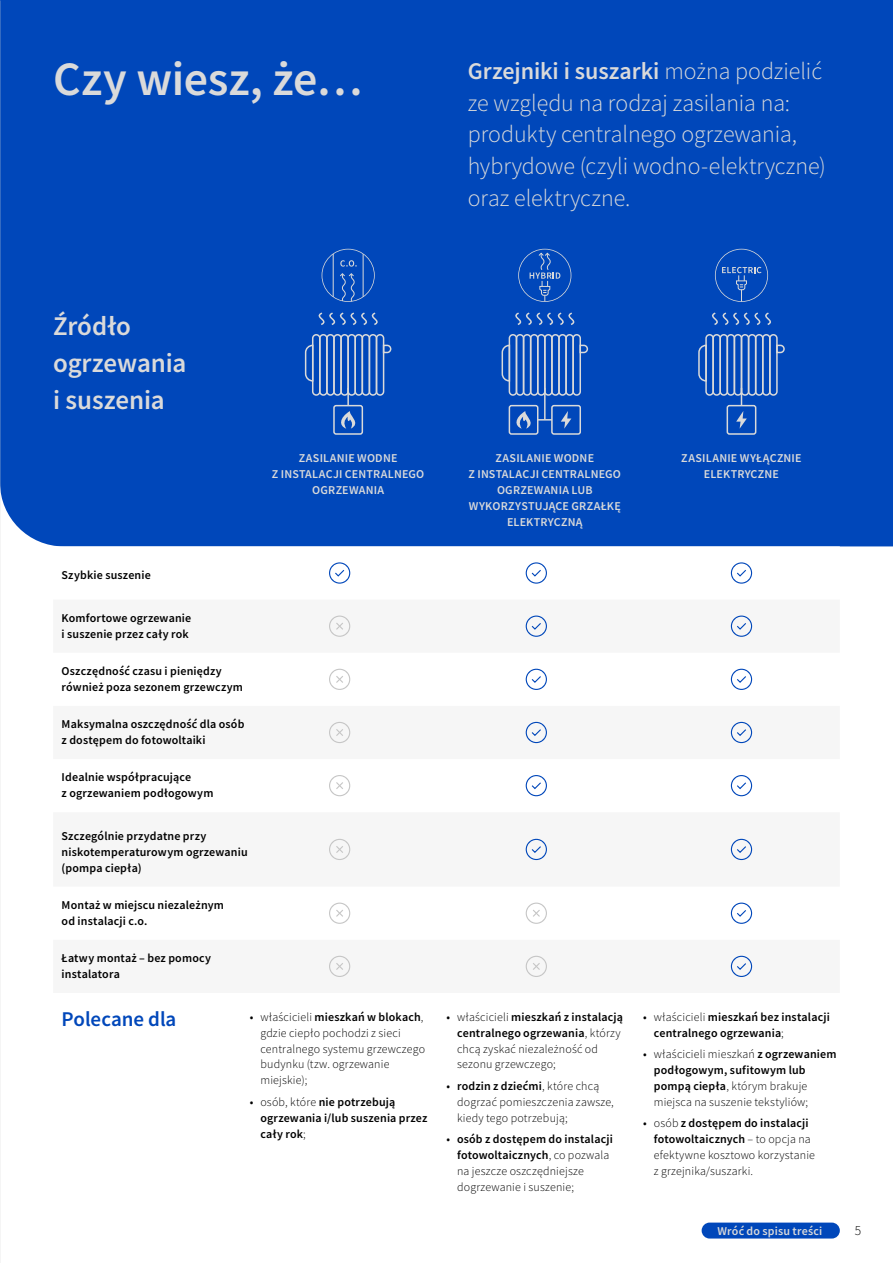
<style>
.page{position:relative;width:893px;height:1263px;background:#fff}
.page>*{position:absolute;margin:0;border:0;box-sizing:border-box;transform-origin:0 0}
.t1{font:48px "Source Sans Variable";letter-spacing:-.005em;color:#dadada}
.t2{font:27px/37.2px "Source Sans Variable";letter-spacing:-.005em;color:#dadada}
.t3{font:24px/32px "Source Sans Variable";letter-spacing:-.005em;color:#dadada}
.t4{font:21px "Source Sans Variable";letter-spacing:-.005em;color:#0047ba}
.t5{font:13.5px "Source Sans Variable";color:#000}
.t6{font:12px/15.9px "Source Sans Variable";letter-spacing:.015em;color:#000}
.t7{font:12px/15.9px "Source Sans Variable";letter-spacing:.015em;color:#dadada;text-align:center}
.s1{font-family:"Source Sans Pro"}
</style>
<div class="page">
<div style="left:1px;top:0;width:892px;height:546px;background:#0047ba"></div>
<img style="left:0;top:0;width:1px;height:1263px">
<svg style="left:329px;top:562px;width:21px;height:22px"></svg>
<svg style="left:526px;top:562px;width:21px;height:22px"></svg>
<svg style="left:731px;top:562px;width:21px;height:22px"></svg>
<svg style="left:329px;top:615px;width:21px;height:22px"></svg>
<svg style="left:526px;top:615px;width:21px;height:22px"></svg>
<svg style="left:731px;top:615px;width:21px;height:22px"></svg>
<svg style="left:329px;top:669px;width:21px;height:21px"></svg>
<svg style="left:526px;top:669px;width:21px;height:21px"></svg>
<svg style="left:731px;top:669px;width:21px;height:21px"></svg>
<svg style="left:329px;top:722px;width:21px;height:21px"></svg>
<svg style="left:526px;top:722px;width:21px;height:21px"></svg>
<svg style="left:731px;top:722px;width:21px;height:21px"></svg>
<svg style="left:329px;top:775px;width:21px;height:21px"></svg>
<svg style="left:526px;top:775px;width:21px;height:21px"></svg>
<svg style="left:731px;top:775px;width:21px;height:21px"></svg>
<svg style="left:329px;top:839px;width:21px;height:21px"></svg>
<svg style="left:526px;top:839px;width:21px;height:21px"></svg>
<svg style="left:731px;top:839px;width:21px;height:21px"></svg>
<svg style="left:329px;top:902px;width:21px;height:22px"></svg>
<svg style="left:526px;top:902px;width:21px;height:22px"></svg>
<svg style="left:731px;top:902px;width:21px;height:22px"></svg>
<svg style="left:329px;top:956px;width:21px;height:21px"></svg>
<svg style="left:526px;top:956px;width:21px;height:21px"></svg>
<svg style="left:731px;top:956px;width:21px;height:21px"></svg>
<svg style="left:322px;top:249px;width:53px;height:53px;background:#1756bd"></svg>
<svg style="left:518px;top:249px;width:53px;height:53px;background:#1857bd"></svg>
<svg style="left:715px;top:249px;width:53px;height:53px;background:#1655bd"></svg>
<div style="left:319px;top:334px;width:9px;height:62px;border:2px solid #dadada;border-radius:4px"></div>
<div style="left:312px;top:334px;width:9px;height:62px;border:2px solid #dadada;border-radius:4px"></div>
<div style="left:326px;top:334px;width:9px;height:62px;border:2px solid #dadada;border-radius:4px"></div>
<div style="left:333px;top:334px;width:9px;height:62px;border:2px solid #dadada;border-radius:4px"></div>
<div style="left:340px;top:334px;width:9px;height:62px;border:2px solid #dadada;border-radius:4px"></div>
<div style="left:347px;top:334px;width:9px;height:62px;border:2px solid #dadada;border-radius:4px"></div>
<div style="left:354px;top:334px;width:9px;height:62px;border:2px solid #dadada;border-radius:4px"></div>
<div style="left:362px;top:334px;width:8px;height:62px;border:2px solid #dadada;border-radius:4px"></div>
<div style="left:369px;top:334px;width:8px;height:62px;border:2px solid #dadada;border-radius:4px"></div>
<div style="left:376px;top:334px;width:8px;height:62px;border:2px solid #dadada;border-radius:4px"></div>
<svg style="left:314px;top:313px;width:68px;height:13px"></svg>
<svg style="left:305px;top:344px;width:9px;height:38px"></svg>
<svg style="left:382px;top:344px;width:9px;height:10px"></svg>
<div style="left:333px;top:405px;width:30px;height:30px;border:2px solid #dadada;border-radius:2px"></div>
<svg style="left:339px;top:388px;width:23px;height:41px"></svg>
<div style="left:516px;top:334px;width:8px;height:62px;border:2px solid #dadada;border-radius:4px"></div>
<div style="left:509px;top:334px;width:8px;height:62px;border:2px solid #dadada;border-radius:4px"></div>
<div style="left:523px;top:334px;width:8px;height:62px;border:2px solid #dadada;border-radius:4px"></div>
<div style="left:530px;top:334px;width:8px;height:62px;border:2px solid #dadada;border-radius:4px"></div>
<div style="left:537px;top:334px;width:9px;height:62px;border:2px solid #dadada;border-radius:4px"></div>
<div style="left:544px;top:334px;width:9px;height:62px;border:2px solid #dadada;border-radius:4px"></div>
<div style="left:551px;top:334px;width:9px;height:62px;border:2px solid #dadada;border-radius:4px"></div>
<div style="left:558px;top:334px;width:9px;height:62px;border:2px solid #dadada;border-radius:4px"></div>
<div style="left:565px;top:334px;width:9px;height:62px;border:2px solid #dadada;border-radius:4px"></div>
<div style="left:572px;top:334px;width:9px;height:62px;border:2px solid #dadada;border-radius:4px"></div>
<svg style="left:511px;top:313px;width:68px;height:13px"></svg>
<div style="left:551px;top:405px;width:30px;height:30px;border:2px solid #dadada;border-radius:2px"></div>
<svg style="left:502px;top:344px;width:9px;height:38px"></svg>
<svg style="left:579px;top:344px;width:9px;height:10px"></svg>
<hr style="left:544px;top:388px;width:2px;height:32px;background:#dadada">
<div style="left:509px;top:405px;width:29px;height:30px;border:2px solid #dadada;border-radius:2px"></div>
<svg style="left:561px;top:411px;width:10px;height:18px"></svg>
<svg style="left:514px;top:411px;width:38px;height:18px"></svg>
<div style="left:712px;top:334px;width:9px;height:62px;border:2px solid #dadada;border-radius:4px"></div>
<div style="left:705px;top:334px;width:9px;height:62px;border:2px solid #dadada;border-radius:4px"></div>
<div style="left:719px;top:334px;width:9px;height:62px;border:2px solid #dadada;border-radius:4px"></div>
<div style="left:727px;top:334px;width:8px;height:62px;border:2px solid #dadada;border-radius:4px"></div>
<div style="left:734px;top:334px;width:8px;height:62px;border:2px solid #dadada;border-radius:4px"></div>
<div style="left:741px;top:334px;width:8px;height:62px;border:2px solid #dadada;border-radius:4px"></div>
<div style="left:748px;top:334px;width:8px;height:62px;border:2px solid #dadada;border-radius:4px"></div>
<div style="left:755px;top:334px;width:8px;height:62px;border:2px solid #dadada;border-radius:4px"></div>
<div style="left:762px;top:334px;width:9px;height:62px;border:2px solid #dadada;border-radius:4px"></div>
<div style="left:769px;top:334px;width:9px;height:62px;border:2px solid #dadada;border-radius:4px"></div>
<svg style="left:708px;top:313px;width:67px;height:13px"></svg>
<div style="left:727px;top:405px;width:29px;height:30px;border:2px solid #dadada;border-radius:2px"></div>
<svg style="left:698px;top:344px;width:10px;height:38px"></svg>
<svg style="left:775px;top:344px;width:10px;height:10px"></svg>
<svg style="left:736px;top:388px;width:11px;height:41px"></svg>
<div style="left:702px;top:1222px;width:138px;height:16px;background:#0047ba;border-radius:8px"></div>
<h1 class="t1" style="left:53px;top:50px;width:311px">Czy wiesz, że…</h1>
<h3 class="t3" style="left:468px;top:55px;width:360px">Grzejniki i suszarki można podzielić ze względu na rodzaj zasilania na: produkty centralnego ogrzewania, hybrydowe (czyli wodno-elektryczne) oraz elektryczne.</h3>
<h2 class="t2" style="left:53px;top:307px;width:135px">Źródło ogrzewania i suszenia</h2>
<p class="t7" style="left:272px;top:451px;width:154px">ZASILANIE WODNE<br>Z INSTALACJI CENTRALNEGO<br>OGRZEWANIA</p>
<p class="t7" style="left:469px;top:451px;width:154px">ZASILANIE WODNE<br>Z INSTALACJI CENTRALNEGO<br>OGRZEWANIA LUB<br>WYKORZYSTUJĄCE GRZAŁKĘ<br>ELEKTRYCZNĄ</p>
<p class="t7" style="left:681px;top:451px;width:122px">ZASILANIE WYŁĄCZNIE<br>ELEKTRYCZNE</p>
<p class="t6" style="left:62px;top:567px;width:91px">Szybkie suszenie</p>
<p class="t6" style="left:62px;top:610px;width:131px">Komfortowe ogrzewanie i suszenie przez cały rok</p>
<p class="t6" style="left:62px;top:663px;width:183px">Oszczędność czasu i pieniędzy również poza sezonem grzewczym</p>
<p class="t6" style="left:62px;top:716px;width:184px">Maksymalna oszczędność dla osób z dostępem do fotowoltaiki</p>
<p class="t6" style="left:62px;top:769px;width:153px">Idealnie współpracujące<br>z ogrzewaniem podłogowym</p>
<p class="t6" style="left:62px;top:828px;width:188px">Szczególnie przydatne przy niskotemperaturowym ogrzewaniu (pompa ciepła)</p>
<p class="t6" style="left:62px;top:897px;width:164px">Montaż w miejscu niezależnym od instalacji c.o.</p>
<p class="t6" style="left:62px;top:950px;width:151px">Łatwy montaż – bez pomocy instalatora</p>
<h3 class="t4" style="left:62px;top:1006px;width:116px">Polecane dla</h3>
<p class="t6" style="left:260px;top:1009px;width:166px;text-indent:-11px"><span class="s1">•</span> właścicieli mieszkań w blokach, gdzie ciepło pochodzi z sieci centralnego systemu grzewczego budynku (tzw. ogrzewanie miejskie);</p>
<p class="t6" style="left:260px;top:1094px;width:169px;text-indent:-11px"><span class="s1">•</span> osób, które nie potrzebują ogrzewania i/lub suszenia przez cały rok;</p>
<p class="t6" style="left:457px;top:1009px;width:167px;text-indent:-11px"><span class="s1">•</span> właścicieli mieszkań z instalacją centralnego ogrzewania, którzy chcą zyskać niezależność od sezonu grzewczego;</p>
<p class="t6" style="left:457px;top:1078px;width:158px;text-indent:-11px"><span class="s1">•</span> rodzin z dziećmi, które chcą dogrzać pomieszczenia zawsze, kiedy tego potrzebują;</p>
<p class="t6" style="left:457px;top:1131px;width:157px;text-indent:-11px"><span class="s1">•</span> osób z dostępem do instalacji fotowoltaicznych, co pozwala na jeszcze oszczędniejsze dogrzewanie i suszenie;</p>
<p class="t6" style="left:654px;top:1009px;width:177px;text-indent:-11px"><span class="s1">•</span> właścicieli mieszkań bez instalacji centralnego ogrzewania;</p>
<p class="t6" style="left:654px;top:1046px;width:184px;text-indent:-11px"><span class="s1">•</span> właścicieli mieszkań z ogrzewaniem podłogowym, sufitowym lub pompą ciepła, którym brakuje miejsca na suszenie tekstyliów;</p>
<p class="t6" style="left:654px;top:1115px;width:163px;text-indent:-11px"><span class="s1">•</span> osób z dostępem do instalacji fotowoltaicznych – to opcja na efektywne kosztowo korzystanie z grzejnika/suszarki.</p>
<p class="t7" style="left:717px;top:1223px;width:106px">Wróć do spisu treści</p>
<p class="t5" style="left:855px;top:1222px;width:8px">5</p>
</div>
